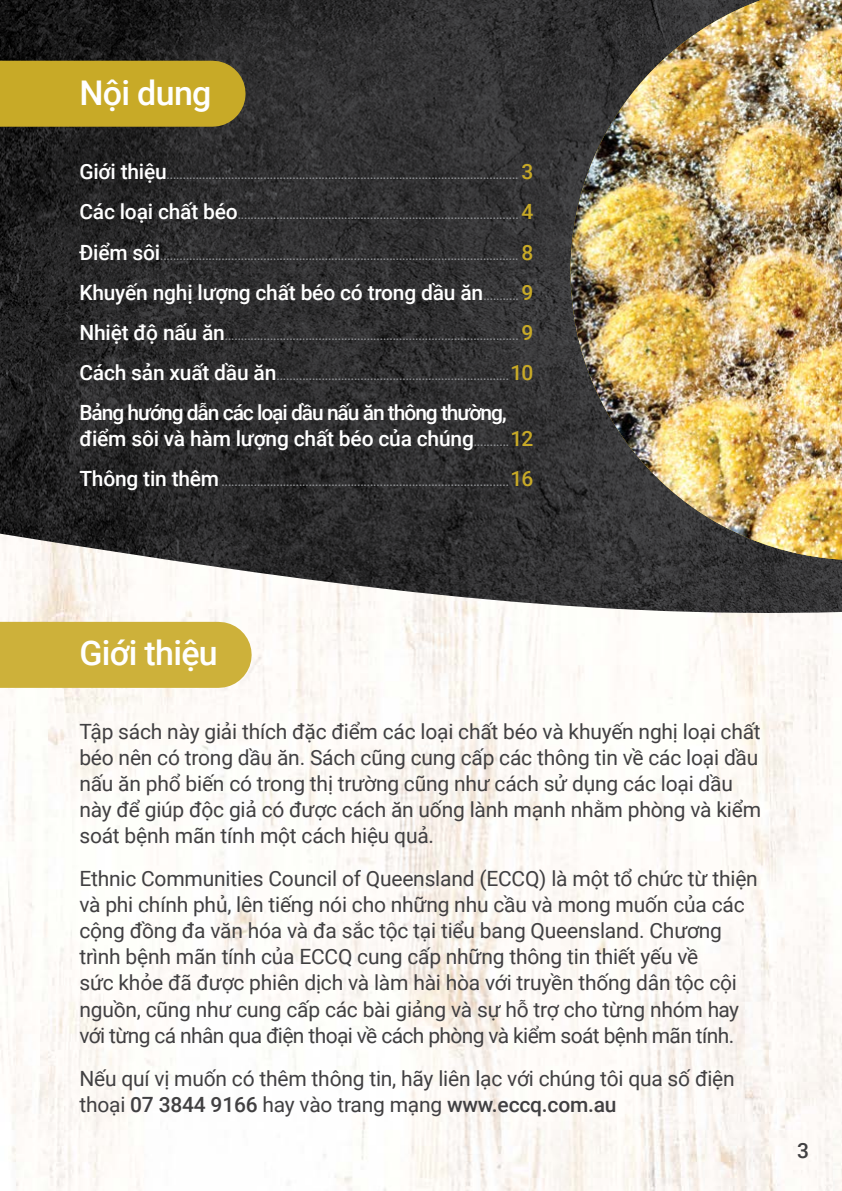
<style>
.page{position:relative;width:842px;height:1191px;background:#fff}
.page>*{position:absolute;margin:0;border:0;box-sizing:border-box;transform-origin:0 0}
.t1{font:500 34px "Roboto";letter-spacing:-.02em;color:#fff}
.t2{font:21px/26px "Roboto";letter-spacing:-.01em;color:#414042}
.t3{font:500 21px/26px "Roboto";letter-spacing:-.05em;color:#fff}
.t4{font:500 21px "Roboto";letter-spacing:-.01em;color:#fff}
.t5{font:500 21px "Roboto";color:#414042}
.t6{font:500 12px "Roboto";color:#939598}
.s1{font-size:21px;color:#fff}
.s2{font-size:21px;color:#c8aa27}
.s3{font-size:12px;color:#939598}
.s4{color:#c8aa27}
.s5{font-weight:500}
</style>
<div class="page">
<img style="left:0;top:615px;width:842px;height:576px">
<img style="left:0;top:0;width:842px;height:615px">
<div style="left:0;top:622px;width:219px;height:66px;background:#cdb13a"></div>
<div style="left:0;top:61px;width:213px;height:66px;background:#c8aa27"></div>
<img style="left:570px;top:0;width:272px;height:559px">
<h1 class="t1" style="left:79px;top:69px;width:134px">Nội dung</h1>
<p class="t6" style="left:79px;top:166px;width:455px"><span class="s1">Giới thiệu</span>............................................................................................................. <span class="s2">3</span></p>
<p class="t6" style="left:79px;top:207px;width:455px"><span class="s1">Các loại chất béo</span>....................................................................................... <span class="s2">4</span></p>
<p class="t6" style="left:79px;top:247px;width:455px"><span class="s1">Điểm sôi</span>............................................................................................................... <span class="s2">8</span></p>
<p class="t4" style="left:79px;top:277px;width:455px">Khuyến nghị lượng chất béo có trong dầu ăn<span class="s3">...........</span> <span class="s4">9</span></p>
<p class="t6" style="left:79px;top:327px;width:455px"><span class="s1">Nhiệt độ nấu ăn</span>........................................................................................... <span class="s2">9</span></p>
<p class="t6" style="left:79px;top:367px;width:455px"><span class="s1">Cách sản xuất dầu ăn</span>........................................................................<span class="s2">10</span></p>
<p class="t3" style="left:79px;top:399px;width:455px">Bảng hướng dẫn các loại dầu nấu ăn thông thường, điểm sôi và hàm lượng chất béo của chúng<span class="s3">...........</span><span class="s4">12</span></p>
<p class="t6" style="left:79px;top:474px;width:455px"><span class="s1">Thông tin thêm</span> .........................................................................................<span class="s2">16</span></p>
<h1 class="t1" style="left:79px;top:629px;width:140px">Giới thiệu</h1>
<p class="t2" style="left:79px;top:718px;width:683px">Tập sách này giải thích đặc điểm các loại chất béo và khuyến nghị loại chất béo nên có trong dầu ăn. Sách cũng cung cấp các thông tin về các loại dầu nấu ăn phổ biến có trong thị trường cũng như cách sử dụng các loại dầu này để giúp độc giả có được cách ăn uống lành mạnh nhằm phòng và kiểm soát bệnh mãn tính một cách hiệu quả.</p>
<p class="t2" style="left:79px;top:865px;width:680px">Ethnic Communities Council of Queensland (ECCQ) là một tổ chức từ thiện và phi chính phủ, lên tiếng nói cho những nhu cầu và mong muốn của các cộng đồng đa văn hóa và đa sắc tộc tại tiểu bang Queensland. Chương trình bệnh mãn tính của ECCQ cung cấp những thông tin thiết yếu về<br>sức khỏe đã được phiên dịch và làm hài hòa với truyền thống dân tộc cội nguồn, cũng như cung cấp các bài giảng và sự hỗ trợ cho từng nhóm hay với từng cá nhân qua điện thoại về cách phòng và kiểm soát bệnh mãn tính.</p>
<p class="t2" style="left:79px;top:1064px;width:657px">Nếu quí vị muốn có thêm thông tin, hãy liên lạc với chúng tôi qua số điện thoại <span class="s5">07 3844 9166</span> hay vào trang mạng <span class="s5">www.eccq.com.au</span></p>
<p class="t5" style="left:797px;top:1135px;width:13px">3</p>
</div>
